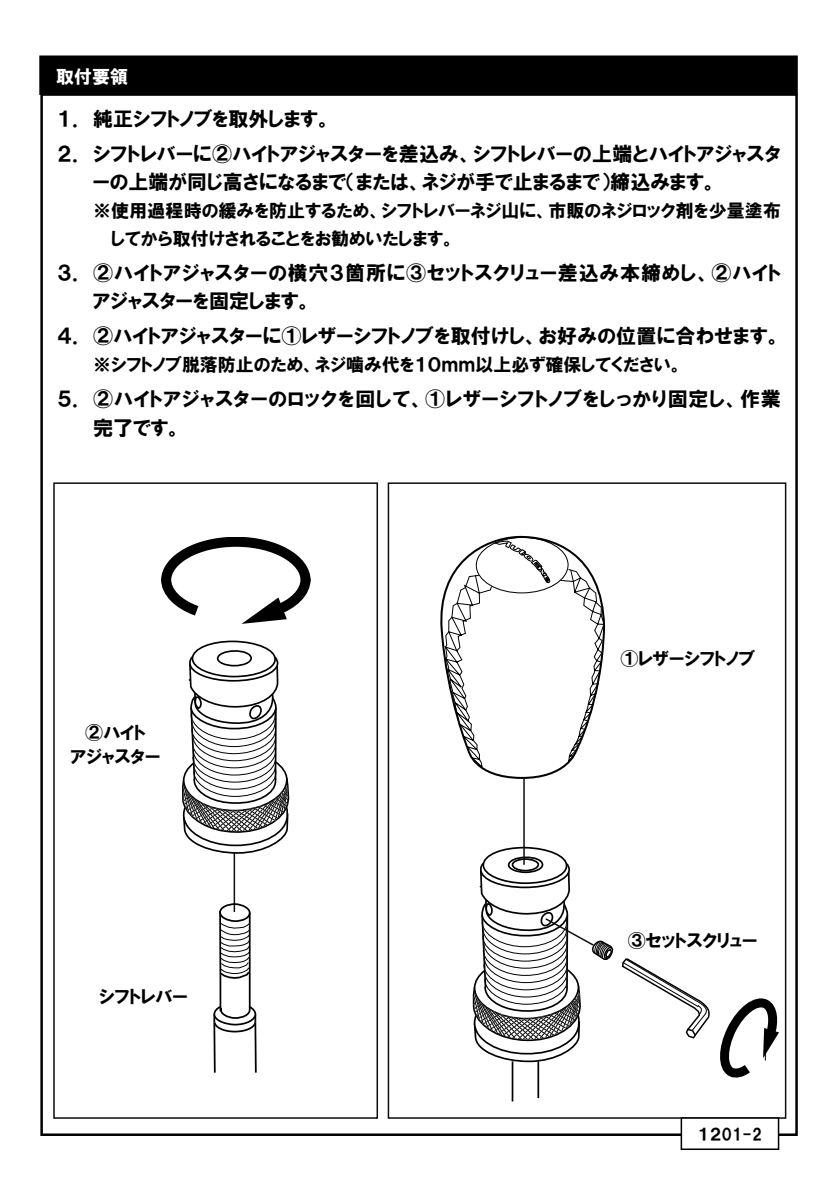
<style>
.page{position:relative;width:840px;height:1191px;background:#fff}
.page>*{position:absolute;margin:0;border:0;box-sizing:border-box;transform-origin:0 0}
.標準{font:20px/28px "HGP Soei Kakugothic UB";letter-spacing:.015em;color:#000}
.標準-2{font:20px/28px "HGP Soei Kakugothic UB";letter-spacing:.04em;color:#000}
.本文{font:20px "HGP Soei Kakugothic UB";color:#000}
.標準-3{font:18px/28px "HGP Soei Kakugothic UB";color:#000}
.t1{font:18px "HGP Soei Kakugothic UB";color:#fff}
.t2{font:16px "HGP Soei Kakugothic UB";color:#000}
</style>
<div class="page">
<div style="left:53px;top:482px;width:325px;height:636px;border:2px solid #0d0d0d"></div>
<div style="left:388px;top:482px;width:398px;height:636px;border:2px solid #0d0d0d"></div>
<div style="left:41px;top:57px;width:756px;height:37px;background:#000"></div>
<div style="left:39px;top:55px;width:759px;height:40px;border:2px solid #000"></div>
<hr style="left:234px;top:852px;width:1px;height:64px;background:#0d0d0d">
<div style="left:219px;top:903px;width:32px;height:19px;border:2px solid #000;border-radius:50%"></div>
<svg style="left:213px;top:909px;width:44px;height:124px"></svg>
<hr style="left:213px;top:1022px;width:3px;height:50px;background:#000">
<hr style="left:254px;top:1022px;width:2px;height:50px;background:#000">
<svg style="left:192px;top:640px;width:84px;height:37px"></svg>
<svg style="left:217px;top:650px;width:35px;height:16px"></svg>
<svg style="left:182px;top:654px;width:108px;height:200px"></svg>
<svg style="left:161px;top:537px;width:149px;height:87px"></svg>
<svg style="left:441px;top:536px;width:164px;height:243px"></svg>
<svg style="left:621px;top:957px;width:164px;height:117px"></svg>
<svg style="left:483px;top:846px;width:85px;height:38px"></svg>
<svg style="left:508px;top:856px;width:35px;height:17px"></svg>
<svg style="left:512px;top:858px;width:27px;height:13px"></svg>
<hr style="left:512px;top:1061px;width:1px;height:40px;background:#000">
<hr style="left:537px;top:1061px;width:2px;height:37px;background:#000">
<svg style="left:472px;top:861px;width:142px;height:202px"></svg>
<hr style="left:523px;top:778px;width:2px;height:86px;background:#0d0d0d">
<div style="left:681px;top:1117px;width:98px;height:32px;border:2px solid #000"></div>
<p class="t1" style="left:56px;top:67px;width:74px">取付要領</p>
<p class="標準" style="left:57px;top:104px;width:276px">１．純正シフトノブを取外します。</p>
<p class="標準" style="left:93px;top:140px;width:689px;text-indent:-36px">２．シフトレバーに②ハイトアジャスターを差込み、シフトレバーの上端とハイトアジャスターの上端が同じ高さになるまで（または、ネジが手で止まるまで）締込みます。</p>
<p class="標準-3" style="left:111px;top:196px;width:671px;text-indent:-18px">※使用過程時の緩みを防止するため、シフトレバーネジ山に、市販のネジロック剤を少量塗布してから取付けされることをお勧めいたします。</p>
<p class="標準-2" style="left:93px;top:259px;width:689px;text-indent:-36px">３． ②ハイトアジャスターの横穴３箇所に③セットスクリュー差込み本締めし、②ハイトアジャスターを固定します。</p>
<p class="標準" style="left:57px;top:322px;width:725px">４． ②ハイトアジャスターに①レザーシフトノブを取付けし、お好みの位置に合わせます。</p>
<p class="標準-3" style="left:93px;top:351px;width:591px">※シフトノブ脱落防止のため、ネジ噛み代を１０ｍｍ以上必ず確保してください。</p>
<p class="標準-2" style="left:57px;top:385px;width:725px">５． ②ハイトアジャスターのロックを回して、①レザーシフトノブをしっかり固定し、作業</p>
<p class="本文" style="left:93px;top:417px;width:90px">完了です。</p>
<p class="標準-3" style="left:85px;top:718px;width:62px">②ハイト</p>
<p class="標準-3" style="left:71px;top:742px;width:91px">アジャスター</p>
<p class="標準-3" style="left:99px;top:982px;width:90px">シフトレバー</p>
<p class="標準-3" style="left:621px;top:644px;width:136px">①レザーシフトノブ</p>
<p class="標準-3" style="left:628px;top:926px;width:131px">③セットスクリュー</p>
<p class="t2" style="left:698px;top:1126px;width:66px">１２01-2</p>
</div>
